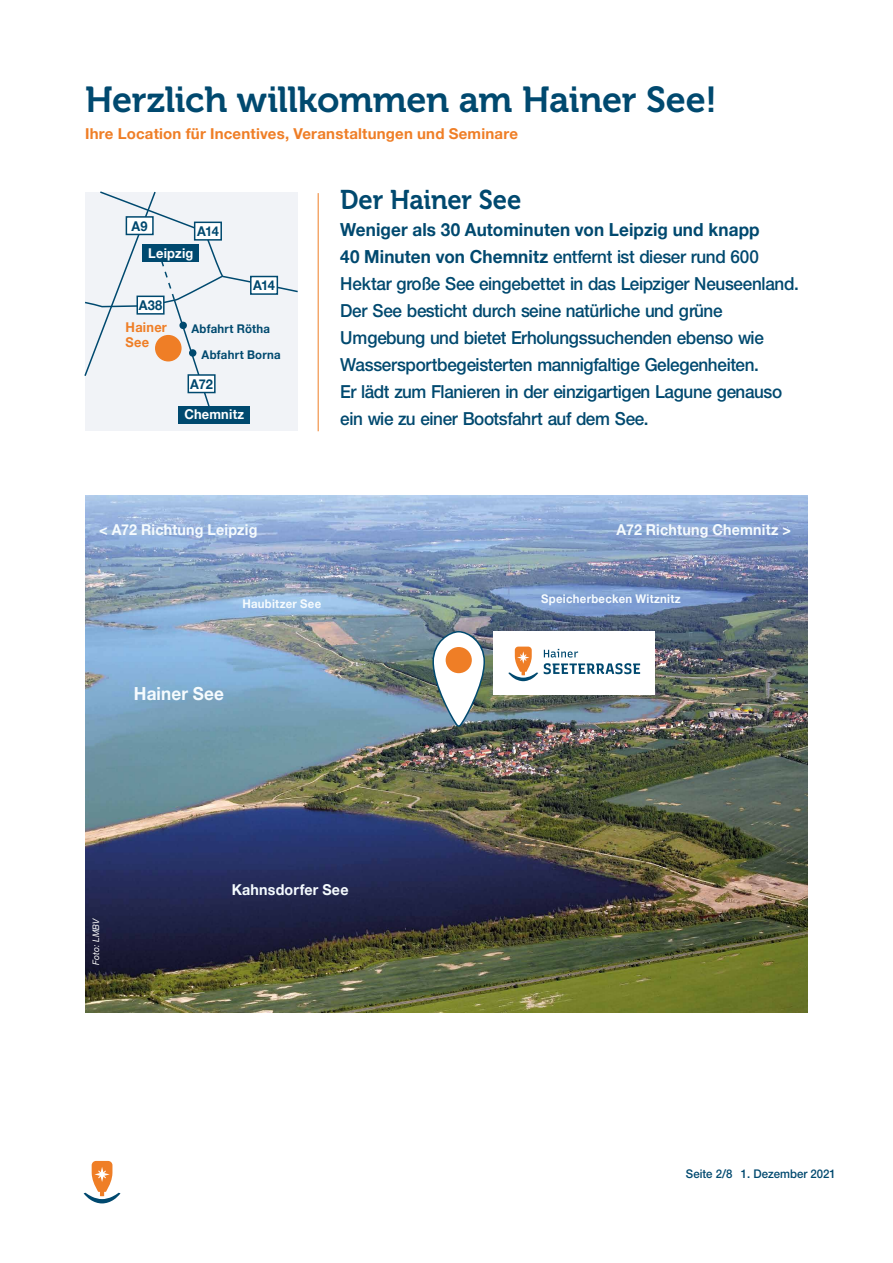
<style>
.page{position:relative;width:893px;height:1263px;background:#fff}
.page>*{position:absolute;margin:0;border:0;box-sizing:border-box;transform-origin:0 0}
.t1{font:36px "Museo 700";letter-spacing:-.01em;color:#00496f}
.t2{font:27px "Museo 700";letter-spacing:-.005em;color:#00496f;scale:.95 1}
.t3{font:500 18px/27px "Helvetica Neue";letter-spacing:-.02em;color:#00496f;scale:.95 1}
.t4{font:700 18px "Helvetica Neue";letter-spacing:.005em;color:#f5fbfe;scale:.95 1}
.t5{font:700 15px "Helvetica Neue";letter-spacing:.015em;color:#f5fbfe;scale:.95 1}
.t6{font:700 15px "Helvetica Neue";letter-spacing:.015em;color:#ef7e26}
.t7{font:700 13.5px "Helvetica Neue";letter-spacing:.02em;color:#fff;scale:.95 1}
.t8{font:700 13.5px "Helvetica Neue";letter-spacing:-.01em;color:#00496f;scale:.95 1}
.t9{font:700 13.5px/15px "Helvetica Neue";letter-spacing:.02em;color:#ef7e26;scale:.95 1}
.t10{font:700 12px "Helvetica Neue";letter-spacing:.025em;color:#f5fbfe;scale:.95 1}
.t11{font:700 12px/25.5px "Helvetica Neue";letter-spacing:.025em;color:#00496f;scale:.95 1}
.t12{font:500 12px "Helvetica Neue";color:#00496f;scale:.95 1}
.t13{font:italic 9px "Helvetica Neue";letter-spacing:.015em;color:#fff;scale:.95 1}
.s1{font-weight:700}
</style>
<div class="page">
<svg style="left:84px;top:1161px;width:36px;height:42px"></svg>
<hr style="left:318px;top:193px;width:1px;height:238px;background:#ef7e26">
<div style="left:85px;top:192px;width:213px;height:238px;background:#f1f3f7"></div>
<div style="left:179px;top:406px;width:71px;height:18px;background:#00496f"></div>
<svg style="left:84px;top:191px;width:214px;height:218px"></svg>
<div style="left:188px;top:375px;width:27px;height:17px;background:#fff"></div>
<div style="left:188px;top:374px;width:28px;height:19px;border:2px solid #00496f"></div>
<img style="left:85px;top:495px;width:723px;height:517px">
<img style="left:432px;top:630px;width:54px;height:99px">
<div style="left:446px;top:647px;width:26px;height:26px;background:#ef7e26;border-radius:50%"></div>
<div style="left:493px;top:632px;width:162px;height:63px;background:#fff"></div>
<svg style="left:544px;top:649px;width:96px;height:25px"></svg>
<svg style="left:508px;top:647px;width:30px;height:34px"></svg>
<h1 class="t1" style="left:85px;top:80px;width:633px">Herzlich willkommen am Hainer See!</h1>
<p class="t6" style="left:85px;top:122px;width:435px">Ihre Location für Incentives, Veranstaltungen und Seminare</p>
<p class="t8" style="left:132px;top:215px;width:18px">A9</p>
<p class="t8" style="left:197px;top:221px;width:25px">A14</p>
<p class="t7" style="left:148px;top:242px;width:49px">Leipzig</p>
<p class="t8" style="left:139px;top:295px;width:26px">A38</p>
<p class="t8" style="left:253px;top:275px;width:25px">A14</p>
<p class="t9" style="left:126px;top:320px;width:45px">Hainer<br>See</p>
<p class="t11" style="left:202px;top:317px;width:85px;text-indent:-10px">Abfahrt Rötha<br>Abfahrt Borna</p>
<p class="t8" style="left:190px;top:373px;width:26px">A72</p>
<p class="t7" style="left:184px;top:404px;width:65px">Chemnitz</p>
<h2 class="t2" style="left:340px;top:185px;width:192px">Der Hainer See</h2>
<p class="t3" style="left:340px;top:216px;width:484px"><span class="s1">Weniger als 30 Autominuten von Leipzig und knapp<br>40 Minuten von Chemnitz</span> entfernt ist dieser rund 600<br>Hektar große See eingebettet in das Leipziger Neuseenland.<br>Der See besticht durch seine natürliche und grüne Umgebung und bietet Erholungssuchenden ebenso wie Wassersportbegeisterten mannigfaltige Gelegenheiten.<br>Er lädt zum Flanieren in der einzigartigen Lagune genauso ein wie zu einer Bootsfahrt auf dem See.</p>
<p class="t5" style="left:99px;top:518px;width:168px">&lt; A72 Richtung Leipzig</p>
<p class="t5" style="left:617px;top:518px;width:185px">A72 Richtung Chemnitz &gt;</p>
<p class="t10" style="left:242px;top:594px;width:85px">Haubitzer See</p>
<p class="t4" style="left:134px;top:680px;width:96px">Hainer See</p>
<p class="t13" style="left:89px;top:965px;width:51px;rotate:-90deg">Foto: LMBV</p>
<p class="t5" style="left:232px;top:877px;width:124px">Kahnsdorfer See</p>
<p class="t10" style="left:541px;top:589px;width:149px">Speicherbecken Witznitz</p>
<p class="t12" style="left:686px;top:1166px;width:159px">Seite 2/8 1. Dezember 2021</p>
</div>
